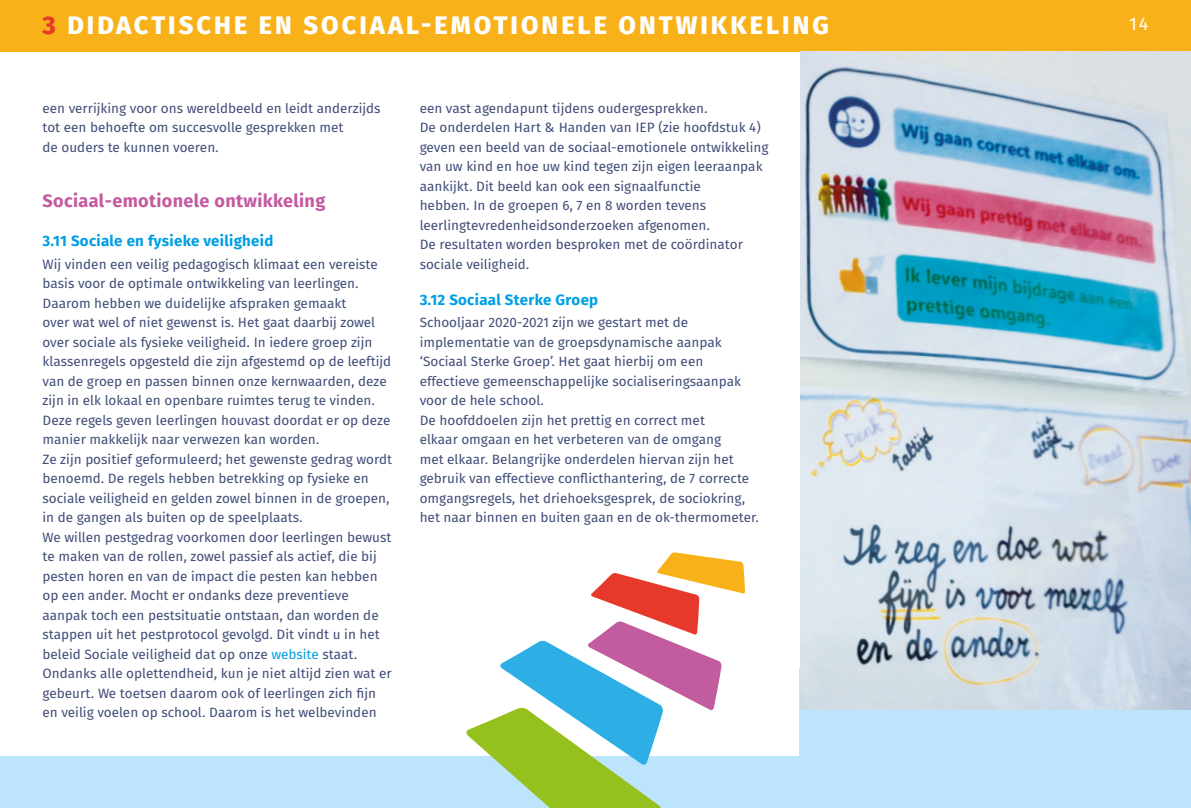
<style>
.page{position:relative;width:1191px;height:808px;background:#fff}
.page>*{position:absolute;margin:0;border:0;box-sizing:border-box;transform-origin:0 0}
.t1{font:800 25.35px "Fira Sans";letter-spacing:.12em;color:#fff}
.grote_tussenkop{font:700 18px "Fira Sans OT";letter-spacing:.02em;color:#c35c9f}
.t2{font:18px "Fira Sans";color:#fff}
.nieuwkopjeblauw{font:700 15px "Fira Sans OT";letter-spacing:.02em;color:#009fe3}
.t3{font:13.5px/19.5px "Fira Sans OT";color:#404d78}
.s1{color:#e7392b}
.s2{color:#009fe3}
</style>
<div class="page">
<div style="left:0;top:0;width:1191px;height:51px;background:#f9b119"></div>
<div style="left:0;top:757px;width:1191px;height:51px;background:#bce4fa"></div>
<div style="left:799px;top:668px;width:392px;height:97px;background:#bce4fa"></div>
<svg style="left:466px;top:552px;width:279px;height:256px"></svg>
<img style="left:800px;top:51px;width:391px;height:658px">
<p class="t1" style="left:43px;top:7px;width:787px"><span class="s1">3</span> DIDACTISCHE EN SOCIAAL-EMOTIONELE ONTWIKKELING</p>
<p class="t2" style="left:1129px;top:11px;width:21px">14</p>
<p class="t3" style="left:43px;top:99px;width:340px">een verrijking voor ons wereldbeeld en leidt anderzijds tot een behoefte om succesvolle gesprekken met<br>de ouders te kunnen voeren.</p>
<p class="grote_tussenkop" style="left:43px;top:188px;width:284px">Sociaal-emotionele ontwikkeling</p>
<p class="nieuwkopjeblauw" style="left:43px;top:230px;width:232px">3.11 Sociale en fysieke veiligheid</p>
<p class="t3" style="left:43px;top:255px;width:351px">Wij vinden een veilig pedagogisch klimaat een vereiste basis voor de optimale ontwikkeling van leerlingen.<br>Daarom hebben we duidelijke afspraken gemaakt<br>over wat wel of niet gewenst is. Het gaat daarbij zowel over sociale als fysieke veiligheid. In iedere groep zijn klassenregels opgesteld die zijn afgestemd op de leeftijd van de groep en passen binnen onze kernwaarden, deze zijn in elk lokaal en openbare ruimtes terug te vinden.<br>Deze regels geven leerlingen houvast doordat er op deze manier makkelijk naar verwezen kan worden.<br>Ze zijn positief geformuleerd; het gewenste gedrag wordt benoemd. De regels hebben betrekking op fysieke en sociale veiligheid en gelden zowel binnen in de groepen, in de gangen als buiten op de speelplaats.</p>
<p class="t3" style="left:43px;top:528px;width:350px">We willen pestgedrag voorkomen door leerlingen bewust te maken van de rollen, zowel passief als actief, die bij pesten horen en van de impact die pesten kan hebben op een ander. Mocht er ondanks deze preventieve aanpak toch een pestsituatie ontstaan, dan worden de stappen uit het pestprotocol gevolgd. Dit vindt u in het beleid Sociale veiligheid dat op onze <span class="s2">website</span> staat.</p>
<p class="t3" style="left:43px;top:665px;width:351px">Ondanks alle oplettendheid, kun je niet altijd zien wat er gebeurt. We toetsen daarom ook of leerlingen zich fijn en veilig voelen op school. Daarom is het welbevinden</p>
<p class="t3" style="left:420px;top:99px;width:350px">een vast agendapunt tijdens oudergesprekken.<br>De onderdelen Hart &amp; Handen van IEP (zie hoofdstuk 4) geven een beeld van de sociaal-emotionele ontwikkeling van uw kind en hoe uw kind tegen zijn eigen leeraanpak aankijkt. Dit beeld kan ook een signaalfunctie<br>hebben. In de groepen 6, 7 en 8 worden tevens leerlingtevredenheidsonderzoeken afgenomen.<br>De resultaten worden besproken met de coördinator sociale veiligheid.</p>
<p class="nieuwkopjeblauw" style="left:420px;top:289px;width:180px">3.12 Sociaal Sterke Groep</p>
<p class="t3" style="left:420px;top:314px;width:341px">Schooljaar 2020-2021 zijn we gestart met de implementatie van de groepsdynamische aanpak ‘Sociaal Sterke Groep’. Het gaat hierbij om een effectieve gemeenschappelijke socialiseringsaanpak voor de hele school.<br>De hoofddoelen zijn het prettig en correct met<br>elkaar omgaan en het verbeteren van de omgang<br>met elkaar. Belangrijke onderdelen hiervan zijn het gebruik van effectieve conflicthantering, de 7 correcte omgangsregels, het driehoeksgesprek, de sociokring, het naar binnen en buiten gaan en de ok-thermometer.</p>
</div>
